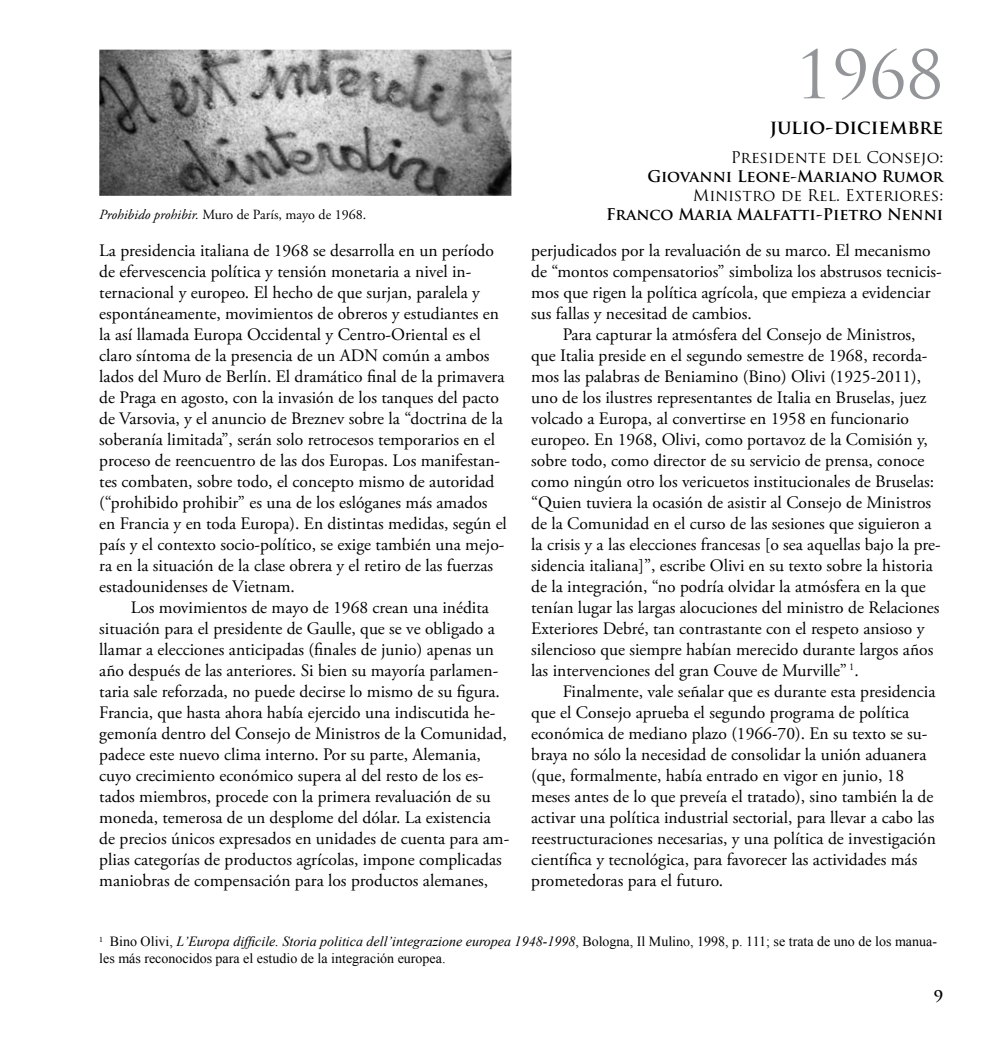
<style>
.page{position:relative;width:993px;height:1042px;background:#fff}
.page>*{position:absolute;margin:0;border:0;box-sizing:border-box;transform-origin:0 0}
.t1{font:64.75px "Trajan Pro";color:#939598}
.t2{font:700 19.25px "Trajan Pro";color:#000}
.t3{font:17.5px/21px "Adobe Garamond Pro";color:#000}
.t4{font:700 15.75px "Trajan Pro";color:#000}
.t5{font:15.75px "Trajan Pro";color:#000}
.t6{font:14px/16.8px "Times New Roman";color:#000}
.t7{font:14px "Adobe Garamond Pro";color:#000}
.s1{font-style:italic}
</style>
<div class="page">
<img style="left:99px;top:50px;width:412px;height:146px">
<p class="t7" style="left:99px;top:206px;width:268px"><span class="s1">Prohibido prohibir.</span> Muro de París, mayo de 1968.</p>
<p class="t3" style="left:99px;top:240px;width:409px">La presidencia italiana de 1968 se desarrolla en un período de efervescencia política y tensión monetaria a nivel in&shy;ternacional y europeo. El hecho de que surjan, paralela y espontáneamente, movimientos de obreros y estudiantes en la así llamada Europa Occidental y Centro-Oriental es el claro síntoma de la presencia de un ADN común a ambos lados del Muro de Berlín. El dramático final de la primavera de Praga en agosto, con la invasión de los tanques del pacto de Varsovia, y el anuncio de Breznev sobre la “doctrina de la soberanía limitada”, serán solo retrocesos temporarios en el proceso de reencuentro de las dos Europas. Los manifestan&shy;tes combaten, sobre todo, el concepto mismo de autoridad (“prohibido prohibir” es una de los eslóganes más amados en Francia y en toda Europa). En distintas medidas, según el país y el contexto socio-político, se exige también una mejo&shy;ra en la situación de la clase obrera y el retiro de las fuerzas estadounidenses de Vietnam.</p>
<p class="t3" style="left:99px;top:597px;width:411px;text-indent:31px">Los movimientos de mayo de 1968 crean una inédita situación para el presidente de Gaulle, que se ve obligado a llamar a elecciones anticipadas (finales de junio) apenas un año después de las anteriores. Si bien su mayoría parlamen&shy;taria sale reforzada, no puede decirse lo mismo de su figura.<br>Francia, que hasta ahora había ejercido una indiscutida he&shy;gemonía dentro del Consejo de Ministros de la Comunidad, padece este nuevo clima interno. Por su parte, Alemania, cuyo crecimiento económico supera al del resto de los es&shy;tados miembros, procede con la primera revaluación de su moneda, temerosa de un desplome del dólar. La existencia de precios únicos expresados en unidades de cuenta para am&shy;plias categorías de productos agrícolas, impone complicadas maniobras de compensación para los productos alemanes,</p>
<h1 class="t1" style="left:795px;top:34px;width:149px">1968</h1>
<p class="t2" style="left:769px;top:115px;width:175px">julio-diciembre</p>
<p class="t5" style="left:730px;top:147px;width:214px">Presidente del Consejo:</p>
<p class="t4" style="left:647px;top:166px;width:297px">Giovanni Leone-Mariano Rumor</p>
<p class="t5" style="left:692px;top:185px;width:252px">Ministro de Rel. Exteriores:</p>
<p class="t4" style="left:606px;top:204px;width:338px">Franco Maria Malfatti-Pietro Nenni</p>
<p class="t3" style="left:531px;top:240px;width:412px">perjudicados por la revaluación de su marco. El mecanismo de “montos compensatorios” simboliza los abstrusos tecnicis&shy;mos que rigen la política agrícola, que empieza a evidenciar sus fallas y necesitad de cambios.</p>
<p class="t3" style="left:531px;top:324px;width:411px;text-indent:31px">Para capturar la atmósfera del Consejo de Ministros, que Italia preside en el segundo semestre de 1968, recorda&shy;mos las palabras de Beniamino (Bino) Olivi (1925-2011), uno de los ilustres representantes de Italia en Bruselas, juez volcado a Europa, al convertirse en 1958 en funcionario europeo. En 1968, Olivi, como portavoz de la Comisión y, sobre todo, como director de su servicio de prensa, conoce como ningún otro los vericuetos institucionales de Bruselas: “Quien tuviera la ocasión de asistir al Consejo de Ministros de la Comunidad en el curso de las sesiones que siguieron a la crisis y a las elecciones francesas [o sea aquellas bajo la pre&shy;sidencia italiana]”, escribe Olivi en su texto sobre la historia de la integración, “no podría olvidar la atmósfera en la que tenían lugar las largas alocuciones del ministro de Relaciones Exteriores Debré, tan contrastante con el respeto ansioso y silencioso que siempre habían merecido durante largos años las intervenciones del gran Couve de Murville” <sup>1</sup>.</p>
<p class="t3" style="left:531px;top:681px;width:406px;text-indent:31px">Finalmente, vale señalar que es durante esta presidencia que el Consejo aprueba el segundo programa de política económica de mediano plazo (1966-70). En su texto se su&shy;braya no sólo la necesidad de consolidar la unión aduanera (que, formalmente, había entrado en vigor en junio, 18 meses antes de lo que preveía el tratado), sino también la de activar una política industrial sectorial, para llevar a cabo las reestructuraciones necesarias, y una política de investigación científica y tecnológica, para favorecer las actividades más prometedoras para el futuro.</p>
<p class="t6" style="left:99px;top:933px;width:839px"><sup>1</sup> Bino Olivi, <span class="s1">L’Europa difficile. Storia politica dell’integrazione europea 1948-1998</span>, Bologna, Il Mulino, 1998, p. 111; se trata de uno de los manua&shy;les más reconocidos para el estudio de la integración europea.</p>
<p class="t4" style="left:933px;top:986px;width:11px">9</p>
</div>
